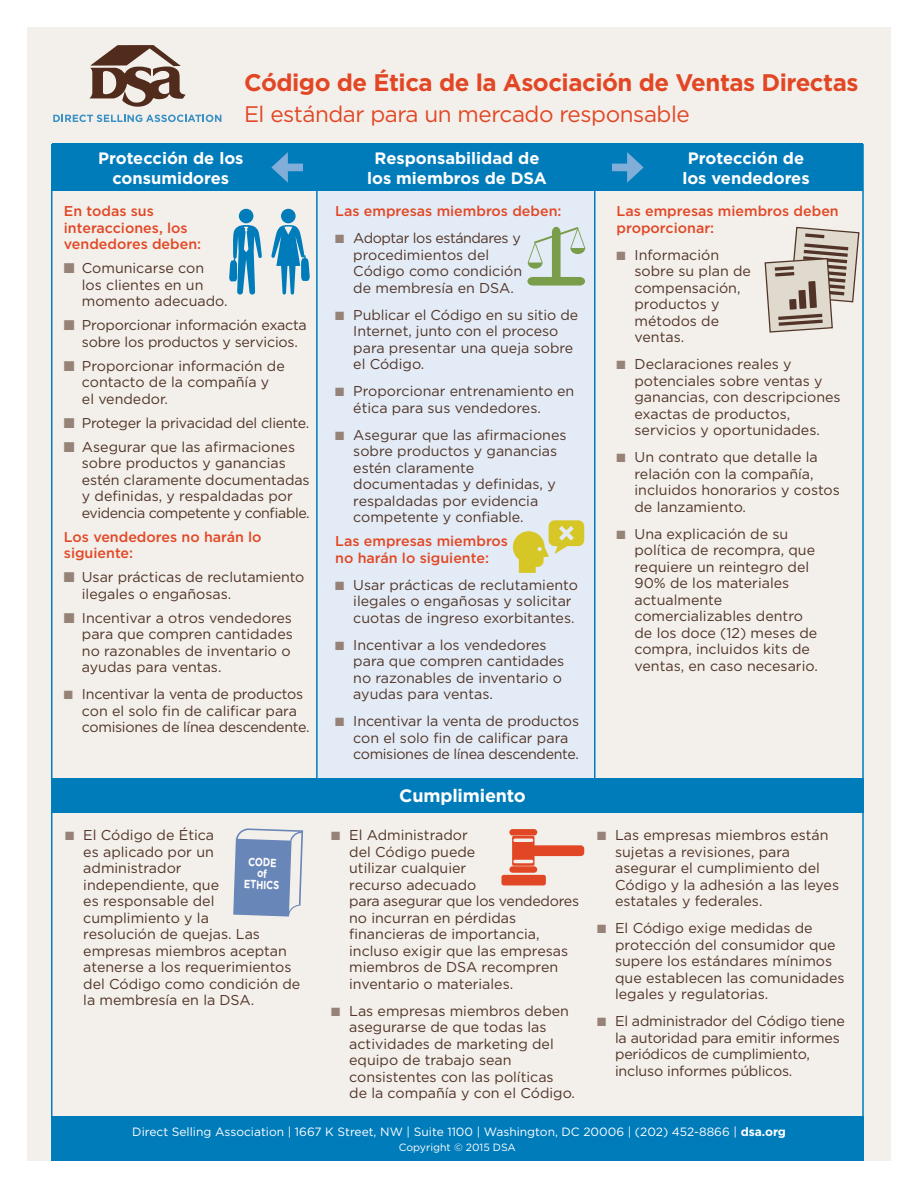
<style>
.page{position:relative;width:918px;height:1188px;background:#fff}
.page>*{position:absolute;margin:0;border:0;box-sizing:border-box;transform-origin:0 0}
.t1{font:700 24px "Gotham";letter-spacing:-.02em;color:#e24725}
.t2{font:22.5px "Gotham";letter-spacing:-.02em;color:#e24725}
.t3{font:700 18px "Gotham";letter-spacing:-.01em;color:#fff}
.t4{font:700 16.5px/19.8px "Gotham";color:#fff;text-align:center}
.t5{font:14.25px/16.5px "Gotham";color:#513427}
.t6{font:500 14.25px/16.5px "Gotham";color:#e24725}
.t7{font:14.25px "Gotham";letter-spacing:-.02em;color:#513427}
.t8{font:12px "Gotham";color:#fff}
.t9{font:700 11.85px/11.1px "Gotham";color:#fff;text-align:center;scale:.8 1}
.t10{font:10.5px "Gotham";color:#fff}
.s1{color:#978277}
.s2{font-weight:700}
</style>
<div class="page">
<div style="left:27px;top:27px;width:864px;height:1134px;background:#f3f0eb"></div>
<div style="left:316px;top:178px;width:278px;height:608px;background:#e3ecf6"></div>
<svg style="left:53px;top:115px;width:168px;height:7px"></svg>
<svg style="left:90px;top:45px;width:95px;height:62px"></svg>
<div style="left:52px;top:144px;width:810px;height:47px;background:#007cbb"></div>
<hr style="left:316px;top:174px;width:2px;height:627px;background:#007cbb">
<hr style="left:594px;top:174px;width:2px;height:627px;background:#007cbb">
<hr style="left:862px;top:144px;width:2px;height:978px;background:#007cbb">
<hr style="left:51px;top:144px;width:1px;height:978px;background:#007cbb">
<div style="left:51px;top:779px;width:813px;height:34px;background:#007cbb"></div>
<div style="left:282px;top:164px;width:21px;height:7px;background:#81aed8"></div>
<svg style="left:271px;top:152px;width:17px;height:31px"></svg>
<div style="left:612px;top:164px;width:22px;height:7px;background:#81aed8"></div>
<svg style="left:627px;top:152px;width:17px;height:31px"></svg>
<div style="left:239px;top:209px;width:14px;height:14px;background:#007cbb;border-radius:50%"></div>
<svg style="left:229px;top:225px;width:33px;height:70px"></svg>
<div style="left:281px;top:209px;width:15px;height:14px;background:#007cbb;border-radius:50%"></div>
<svg style="left:271px;top:225px;width:39px;height:70px"></svg>
<svg style="left:527px;top:227px;width:58px;height:59px"></svg>
<svg style="left:513px;top:520px;width:71px;height:53px"></svg>
<svg style="left:764px;top:226px;width:96px;height:107px"></svg>
<svg style="left:233px;top:828px;width:70px;height:89px"></svg>
<div style="left:509px;top:829px;width:28px;height:7px;background:#e24725;border-radius:3px"></div>
<div style="left:509px;top:866px;width:28px;height:7px;background:#e24725;border-radius:3px"></div>
<svg style="left:512px;top:836px;width:72px;height:30px"></svg>
<div style="left:501px;top:875px;width:45px;height:10px;background:#e24725;border-radius:2px"></div>
<div style="left:51px;top:1116px;width:813px;height:45px;background:#007cbb"></div>
<h1 class="t1" style="left:244px;top:66px;width:616px">Código de Ética de la Asociación de Ventas Directas</h1>
<h2 class="t2" style="left:244px;top:100px;width:447px">El estándar para un mercado responsable</h2>
<p class="t4" style="left:98px;top:148px;width:147px">Protección de los consumidores</p>
<p class="t6" style="left:64px;top:203px;width:139px">En todas sus interacciones, los vendedores deben:</p>
<p class="t5" style="left:82px;top:259px;width:147px;text-indent:-18px"><span class="s1">■</span> Comunicarse con los clientes en un momento adecuado.</p>
<p class="t5" style="left:82px;top:316px;width:226px;text-indent:-18px"><span class="s1">■</span> Proporcionar información exacta sobre los productos y servicios.</p>
<p class="t5" style="left:82px;top:357px;width:204px;text-indent:-18px"><span class="s1">■</span> Proporcionar información de contacto de la compañía y el vendedor.</p>
<p class="t7" style="left:64px;top:413px;width:247px"><span class="s1">■</span> Proteger la privacidad del cliente.</p>
<p class="t5" style="left:82px;top:438px;width:229px;text-indent:-18px"><span class="s1">■</span> Asegurar que las afirmaciones sobre productos y ganancias estén claramente documentadas y definidas, y respaldadas por evidencia competente y confiable.</p>
<p class="t6" style="left:64px;top:528px;width:199px">Los vendedores no harán lo siguiente:</p>
<p class="t5" style="left:82px;top:568px;width:224px;text-indent:-18px"><span class="s1">■</span> Usar prácticas de reclutamiento ilegales o engañosas.</p>
<p class="t5" style="left:82px;top:609px;width:213px;text-indent:-18px"><span class="s1">■</span> Incentivar a otros vendedores para que compren cantidades no razonables de inventario o ayudas para ventas.</p>
<p class="t5" style="left:82px;top:685px;width:229px;text-indent:-18px"><span class="s1">■</span> Incentivar la venta de productos con el solo fin de calificar para comisiones de línea descendente.</p>
<p class="t4" style="left:367px;top:148px;width:181px">Responsabilidad de los miembros de DSA</p>
<p class="t4" style="left:682px;top:148px;width:129px">Protección de los vendedores</p>
<p class="t6" style="left:335px;top:203px;width:228px">Las empresas miembros deben:</p>
<p class="t5" style="left:353px;top:229px;width:170px;text-indent:-18px"><span class="s1">■</span> Adoptar los estándares y procedimientos del<br>Código como condición de membresía en DSA.</p>
<p class="t5" style="left:353px;top:306px;width:227px;text-indent:-18px"><span class="s1">■</span> Publicar el Código en su sitio de<br>Internet, junto con el proceso para presentar una queja sobre el Código.</p>
<p class="t5" style="left:353px;top:382px;width:223px;text-indent:-18px"><span class="s1">■</span> Proporcionar entrenamiento en ética para sus vendedores.</p>
<p class="t5" style="left:353px;top:426px;width:215px;text-indent:-18px"><span class="s1">■</span> Asegurar que las afirmaciones sobre productos y ganancias estén claramente documentadas y definidas, y respaldadas por evidencia competente y confiable.</p>
<p class="t6" style="left:335px;top:533px;width:174px">Las empresas miembros no harán lo siguiente:</p>
<p class="t5" style="left:353px;top:576px;width:226px;text-indent:-18px"><span class="s1">■</span> Usar prácticas de reclutamiento ilegales o engañosas y solicitar cuotas de ingreso exorbitantes.</p>
<p class="t5" style="left:353px;top:636px;width:213px;text-indent:-18px"><span class="s1">■</span> Incentivar a los vendedores para que compren cantidades no razonables de inventario o ayudas para ventas.</p>
<p class="t5" style="left:353px;top:712px;width:227px;text-indent:-18px"><span class="s1">■</span> Incentivar la venta de productos con el solo fin de calificar para comisiones de línea descendente.</p>
<p class="t3" style="left:399px;top:784px;width:128px">Cumplimiento</p>
<p class="t6" style="left:617px;top:203px;width:224px">Las empresas miembros deben proporcionar:</p>
<p class="t5" style="left:635px;top:246px;width:118px;text-indent:-18px"><span class="s1">■</span> Información sobre su plan de compensación, productos y métodos de ventas.</p>
<p class="t5" style="left:635px;top:355px;width:208px;text-indent:-18px"><span class="s1">■</span> Declaraciones reales y potenciales sobre ventas y ganancias, con descripciones exactas de productos, servicios y oportunidades.</p>
<p class="t5" style="left:635px;top:448px;width:207px;text-indent:-18px"><span class="s1">■</span> Un contrato que detalle la relación con la compañía, incluidos honorarios y costos de lanzamiento.</p>
<p class="t5" style="left:635px;top:525px;width:185px;text-indent:-18px"><span class="s1">■</span> Una explicación de su política de recompra, que requiere un reintegro del<br>90% de los materiales actualmente comercializables dentro de los doce (12) meses de compra, incluidos kits de ventas, en caso necesario.</p>
<p class="t5" style="left:83px;top:827px;width:218px;text-indent:-18px"><span class="s1">■</span> El Código de Ética<br>es aplicado por un administrador<br>independiente, que<br>es responsable del cumplimiento y la<br>resolución de quejas. Las empresas miembros aceptan atenerse a los requerimientos del Código como condición de la membresía en la DSA.</p>
<p class="t5" style="left:349px;top:827px;width:231px;text-indent:-18px"><span class="s1">■</span> El Administrador<br>del Código puede<br>utilizar cualquier<br>recurso adecuado<br>para asegurar que los vendedores no incurran en pérdidas financieras de importancia, incluso exigir que las empresas miembros de DSA recompren inventario o materiales.</p>
<p class="t5" style="left:349px;top:1002px;width:227px;text-indent:-18px"><span class="s1">■</span> Las empresas miembros deben asegurarse de que todas las actividades de marketing del equipo de trabajo sean consistentes con las políticas de la compañía y con el Código.</p>
<p class="t9" style="left:245px;top:856px;width:46px;rotate:2deg">CODE of<br>ETHICS</p>
<p class="t5" style="left:615px;top:827px;width:225px;text-indent:-18px"><span class="s1">■</span> Las empresas miembros están sujetas a revisiones, para asegurar el cumplimiento del<br>Código y la adhesión a las leyes estatales y federales.</p>
<p class="t5" style="left:615px;top:920px;width:231px;text-indent:-18px"><span class="s1">■</span> El Código exige medidas de protección del consumidor que supere los estándares mínimos que establecen las comunidades legales y regulatorias.</p>
<p class="t5" style="left:615px;top:1013px;width:231px;text-indent:-18px"><span class="s1">■</span> El administrador del Código tiene la autoridad para emitir informes periódicos de cumplimiento, incluso informes públicos.</p>
<p class="t8" style="left:132px;top:1124px;width:655px">Direct Selling Association | 1667 K Street, NW | Suite 1100 | Washington, DC 20006 | (202) 452-8866 | <span class="s2">dsa.org</span></p>
<p class="t10" style="left:399px;top:1141px;width:119px">Copyright © 2015 DSA</p>
</div>
